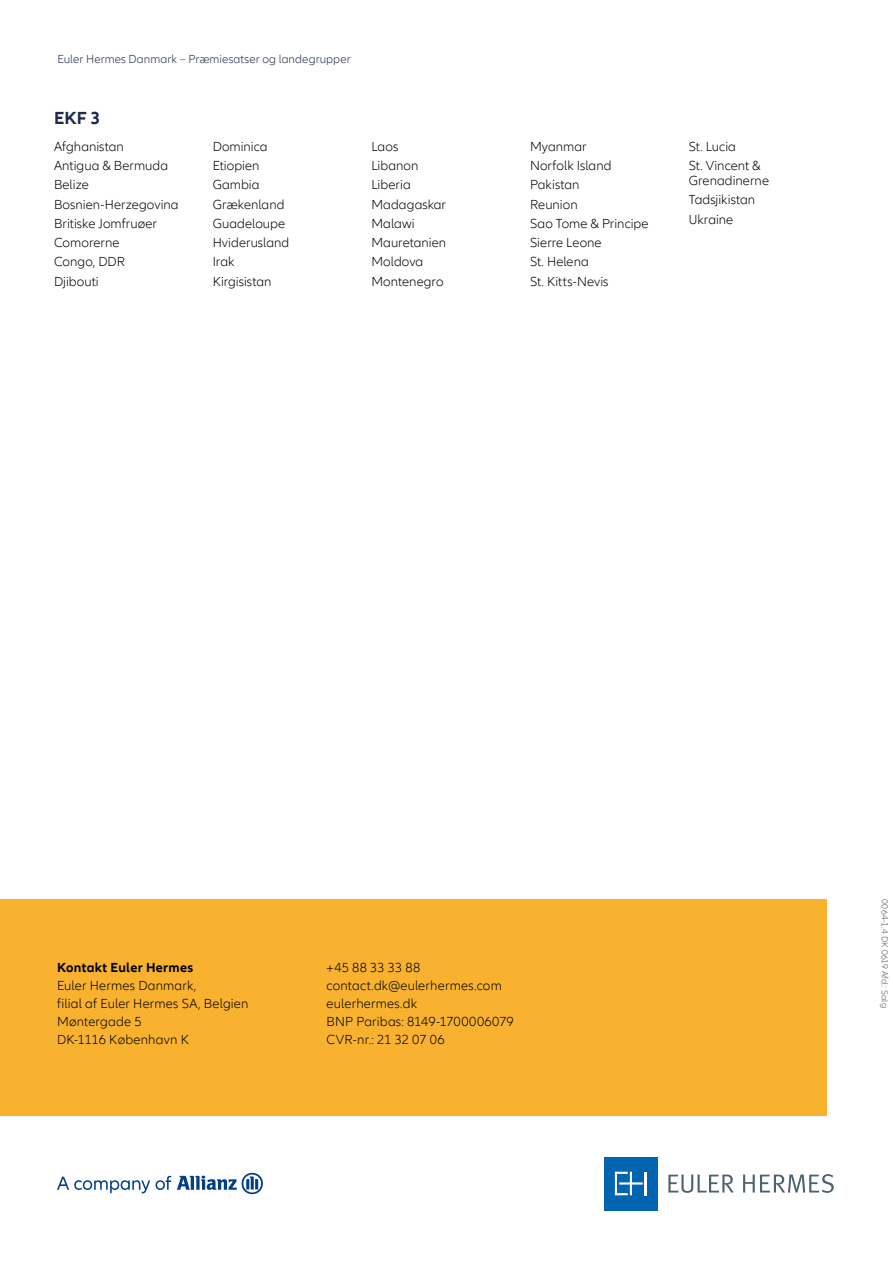
<style>
.page{position:relative;width:893px;height:1263px;background:#fff}
.page>*{position:absolute;margin:0;border:0;box-sizing:border-box;transform-origin:0 0}
.t1{font:700 18px "Allianz Neo";color:#212a4e}
.t2{font:300 13.5px/19.2px "Allianz Neo";letter-spacing:.005em;color:#000}
.t3{font:700 13.5px "Allianz Neo";letter-spacing:.02em;color:#000}
.t4{font:300 12px "Allianz Neo";letter-spacing:.01em;color:#212a4e}
.t5{font:300 9px "Allianz Neo";letter-spacing:.02em;color:#575756}
</style>
<div class="page">
<div style="left:604px;top:1157px;width:54px;height:53px;background:#0064b0"></div>
<hr style="left:645px;top:1172px;width:2px;height:23px;background:#fff">
<svg style="left:615px;top:1172px;width:28px;height:23px"></svg>
<svg style="left:668px;top:1174px;width:66px;height:19px"></svg>
<svg style="left:743px;top:1174px;width:91px;height:19px"></svg>
<svg style="left:177px;top:1173px;width:86px;height:21px"></svg>
<svg style="left:57px;top:1176px;width:114px;height:17px"></svg>
<div style="left:0;top:899px;width:826px;height:217px;background:#f9b230"></div>
<p class="t4" style="left:57px;top:52px;width:295px">Euler Hermes Danmark – Præmiesatser og landegrupper</p>
<h1 class="t1" style="left:54px;top:108px;width:48px">EKF 3</h1>
<p class="t2" style="left:54px;top:137px;width:126px">Afghanistan<br>Antigua &amp; Bermuda<br>Belize<br>Bosnien-Herzegovina<br>Britiske Jomfruøer<br>Comorerne<br>Congo, DDR<br>Djibouti</p>
<p class="t2" style="left:213px;top:137px;width:78px">Dominica<br>Etiopien<br>Gambia<br>Grækenland<br>Guadeloupe<br>Hviderusland<br>Irak<br>Kirgisistan</p>
<p class="t2" style="left:371px;top:137px;width:76px">Laos<br>Libanon<br>Liberia<br>Madagaskar<br>Malawi<br>Mauretanien<br>Moldova<br>Montenegro</p>
<p class="t2" style="left:530px;top:137px;width:120px">Myanmar<br>Norfolk Island<br>Pakistan<br>Reunion<br>Sao Tome &amp; Principe<br>Sierre Leone<br>St. Helena<br>St. Kitts-Nevis</p>
<p class="t2" style="left:689px;top:137px;width:74px">St. Lucia<br>St. Vincent &amp;</p>
<p class="t2" style="left:689px;top:171px;width:82px">Grenadinerne<br>Tadsjikistan<br>Ukraine</p>
<p class="t3" style="left:57px;top:960px;width:138px">Kontakt Euler Hermes</p>
<p class="t2" style="left:57px;top:977px;width:193px;line-height:18px">Euler Hermes Danmark,<br>filial af Euler Hermes SA, Belgien<br>Møntergade 5<br>DK-1116 København K</p>
<p class="t2" style="left:327px;top:959px;width:189px;line-height:18px">+45 88 33 33 88 contact.dk@eulerhermes.com eulerhermes.dk<br>BNP Paribas: 8149-1700006079<br>CVR-nr.: 21 32 07 06</p>
<p class="t5" style="left:890px;top:899px;width:110px;rotate:90deg">0064-1.4 DK 0619 Afd.: Salg</p>
</div>
